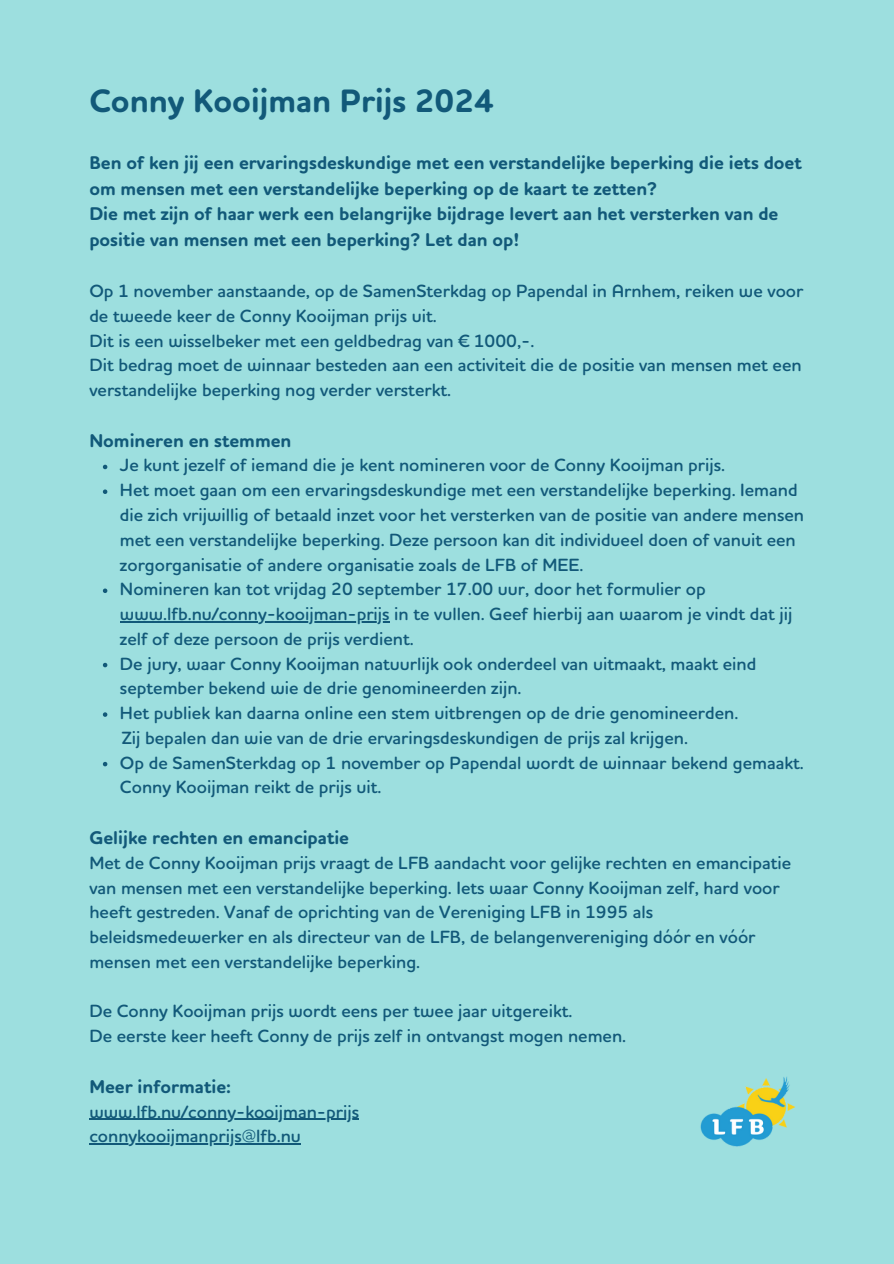
<style>
.page{position:relative;width:894px;height:1264px;background:#fff}
.page>*{position:absolute;margin:0;border:0;box-sizing:border-box;transform-origin:0 0}
.t1{font:700 33px "Houschka Rounded Alt";color:#125979}
.t2{font:700 18.75px/25.8px "Houschka Rounded Alt";color:#125979}
.t3{font:600 18px/24.8px "Houschka Rounded";color:#125979}
</style>
<div class="page">
<div style="left:0;top:0;width:893px;height:1263px;background:#9ddfdf"></div>
<img style="left:700px;top:1076px;width:95px;height:71px">
<svg style="left:103px;top:464px;width:4px;height:5px"></svg>
<svg style="left:103px;top:489px;width:4px;height:5px"></svg>
<svg style="left:103px;top:588px;width:4px;height:5px"></svg>
<hr style="left:120px;top:621px;width:269px;height:1px;background:#125979">
<svg style="left:103px;top:662px;width:4px;height:5px"></svg>
<svg style="left:103px;top:712px;width:4px;height:4px"></svg>
<svg style="left:103px;top:761px;width:4px;height:5px"></svg>
<hr style="left:89px;top:1118px;width:270px;height:1px;background:#125979">
<hr style="left:89px;top:1143px;width:212px;height:1px;background:#125979">
<h2 class="t1" style="left:89px;top:80px;width:406px">Conny Kooijman Prijs 2024</h2>
<h2 class="t2" style="left:89px;top:149px;width:713px">Ben of ken jij een ervaringsdeskundige met een verstandelijke beperking die iets doet om mensen met een verstandelijke beperking op de kaart te zetten?<br>Die met zijn of haar werk een belangrijke bijdrage levert aan het versterken van de positie van mensen met een beperking? Let dan op!</h2>
<h2 class="t3" style="left:89px;top:280px;width:715px">Op 1 november aanstaande, op de SamenSterkdag op Papendal in Arnhem, reiken we voor de tweede keer de Conny Kooijman prijs uit.<br>Dit is een wisselbeker met een geldbedrag van € 1000,-.<br>Dit bedrag moet de winnaar besteden aan een activiteit die de positie van mensen met een verstandelijke beperking nog verder versterkt.</h2>
<p class="t2" style="left:89px;top:427px;width:203px">Nomineren en stemmen</p>
<p class="t3" style="left:120px;top:454px;width:606px">Je kunt jezelf of iemand die je kent nomineren voor de Conny Kooijman prijs.</p>
<p class="t3" style="left:120px;top:479px;width:685px">Het moet gaan om een ervaringsdeskundige met een verstandelijke beperking. Iemand die zich vrijwillig of betaald inzet voor het versterken van de positie van andere mensen met een verstandelijke beperking. Deze persoon kan dit individueel doen of vanuit een zorgorganisatie of andere organisatie zoals de LFB of MEE.</p>
<p class="t3" style="left:120px;top:578px;width:587px">Nomineren kan tot vrijdag 20 september 17.00 uur, door het formulier op</p>
<p class="t3" style="left:120px;top:603px;width:673px">www.lfb.nu/conny-kooijman-prijs in te vullen. Geef hierbij aan waarom je vindt dat jij zelf of deze persoon de prijs verdient.<br>De jury, waar Conny Kooijman natuurlijk ook onderdeel van uitmaakt, maakt eind</p>
<h2 class="t3" style="left:120px;top:677px;width:619px">september bekend wie de drie genomineerden zijn.<br>Het publiek kan daarna online een stem uitbrengen op de drie genomineerden.</h2>
<h2 class="t3" style="left:120px;top:726px;width:685px">Zij bepalen dan wie van de drie ervaringsdeskundigen de prijs zal krijgen.<br>Op de SamenSterkdag op 1 november op Papendal wordt de winnaar bekend gemaakt.</h2>
<h2 class="t3" style="left:120px;top:776px;width:263px">Conny Kooijman reikt de prijs uit.</h2>
<h2 class="t2" style="left:89px;top:824px;width:261px">Gelijke rechten en emancipatie</h2>
<h2 class="t3" style="left:89px;top:851px;width:703px">Met de Conny Kooijman prijs vraagt de LFB aandacht voor gelijke rechten en emancipatie van mensen met een verstandelijke beperking. Iets waar Conny Kooijman zelf, hard voor heeft gestreden. Vanaf de oprichting van de Vereniging LFB in 1995 als beleidsmedewerker en als directeur van de LFB, de belangenvereniging dóór en vóór mensen met een verstandelijke beperking.</h2>
<h2 class="t3" style="left:89px;top:1000px;width:484px">De Conny Kooijman prijs wordt eens per twee jaar uitgereikt.</h2>
<p class="t3" style="left:89px;top:1025px;width:538px">De eerste keer heeft Conny de prijs zelf in ontvangst mogen nemen.</p>
<p class="t2" style="left:89px;top:1072px;width:143px">Meer informatie:</p>
<p class="t3" style="left:89px;top:1100px;width:271px">www.lfb.nu/conny-kooijman-prijs connykooijmanprijs@lfb.nu</p>
</div>
